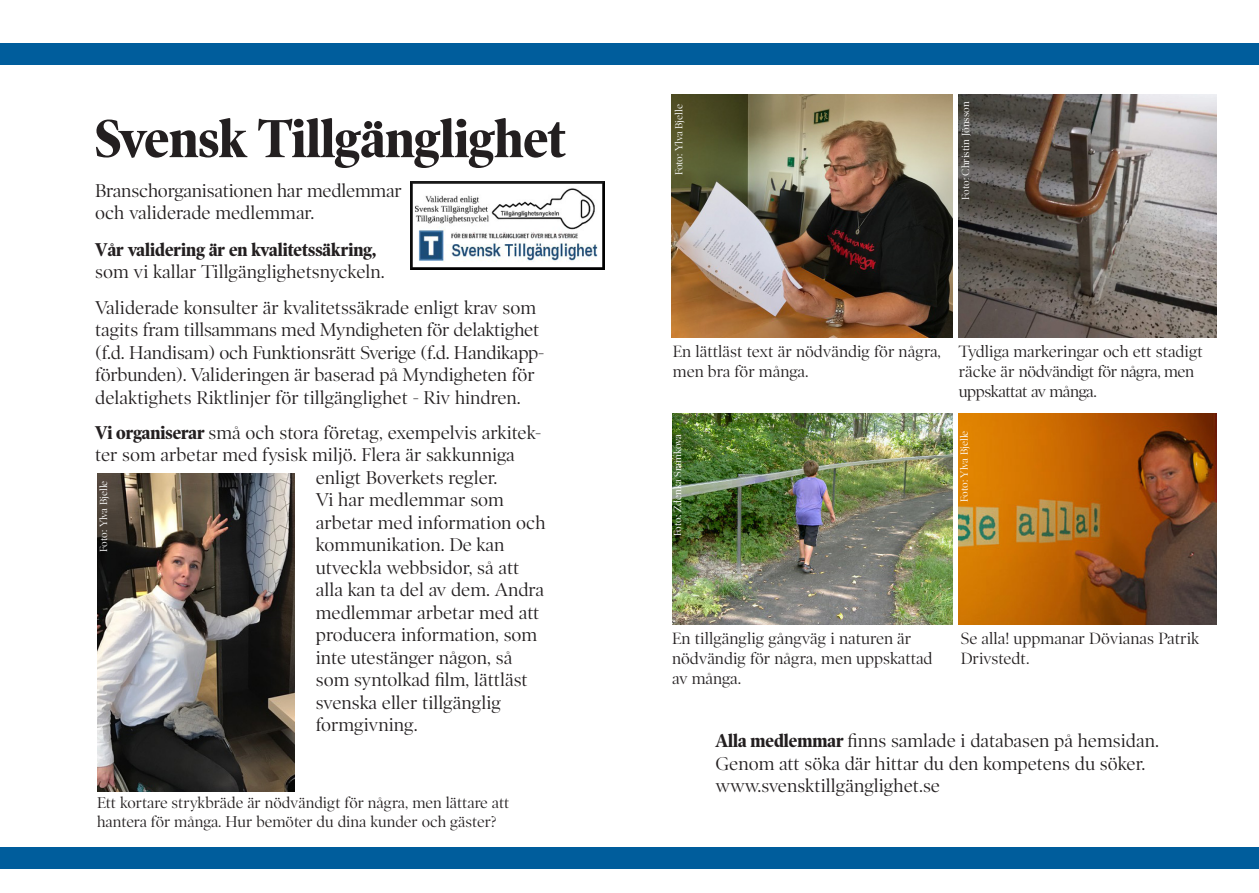
<style>
.page{position:relative;width:1259px;height:893px;background:#fff}
.page>*{position:absolute;margin:0;border:0;box-sizing:border-box;transform-origin:0 0}
.t1{font:700 54.45px "Jcchlg Poynter OS Display Narrow";color:#231f20}
.t2{font:18.75px/22.5px "Rpvtlh Poynter OS Display";color:#231f20}
.t3{font:700 18.75px/22.5px "Jcchlg Poynter OS Display Narrow";color:#231f20}
.t4{font:16.5px/19.8px "Rpvtlh Poynter OS Display";color:#231f20}
.t5{font:16.5px/19.8px "Rpvtlh Poynter OS Display";letter-spacing:-.025em;color:#231f20}
.t6{font:15.75px/18.9px "Rpvtlh Poynter OS Display";color:#231f20}
.t7{font:10.5px "Rpvtlh Poynter OS Display";color:#fff}
.s1{font-family:"Rpvtlh Poynter OS Display";font-weight:400}
.s2{font-family:"Jcchlg Poynter OS Display Narrow";font-weight:700}
</style>
<div class="page">
<div style="left:0;top:43px;width:1259px;height:22px;background:#005d9c"></div>
<div style="left:0;top:847px;width:1259px;height:22px;background:#005d9c"></div>
<img style="left:411px;top:182px;width:193px;height:87px">
<img style="left:97px;top:474px;width:198px;height:318px">
<img style="left:672px;top:95px;width:280px;height:242px">
<img style="left:958px;top:95px;width:258px;height:242px">
<img style="left:672px;top:414px;width:280px;height:210px">
<img style="left:958px;top:414px;width:258px;height:210px">
<h2 class="t1" style="left:95px;top:107px;width:472px">Svensk Tillgänglighet</h2>
<p class="t2" style="left:95px;top:179px;width:308px">Branschorganisationen har medlemmar och validerade medlemmar.</p>
<p class="t3" style="left:95px;top:238px;width:291px">Vår validering är en kvalitetssäkring, <span class="s1">som vi kallar Tillgänglighetsnyckeln.</span></p>
<p class="t2" style="left:95px;top:296px;width:451px">Validerade konsulter är kvalitetssäkrade enligt krav som tagits fram tillsammans med Myndigheten för delaktighet (f.d. Handisam) och Funktionsrätt Sverige (f.d. Handikapp&shy;förbunden). Valideringen är baserad på Myndigheten för delaktighets Riktlinjer för tillgänglighet - Riv hindren.</p>
<p class="t2" style="left:95px;top:421px;width:448px"><span class="s2">Vi organiserar</span> små och stora företag, exempelvis arkitek-</p>
<p class="t2" style="left:95px;top:444px;width:421px">ter som arbetar med fysisk miljö. Flera är sakkunniga</p>
<p class="t2" style="left:316px;top:466px;width:183px">enligt Boverkets regler.</p>
<p class="t2" style="left:316px;top:489px;width:190px">Vi har medlemmar som</p>
<p class="t2" style="left:316px;top:511px;width:231px">arbetar med information och</p>
<p class="t2" style="left:316px;top:534px;width:190px">kommunikation. De kan</p>
<p class="t2" style="left:316px;top:556px;width:205px">utveckla webbsidor, så att</p>
<p class="t2" style="left:316px;top:579px;width:230px">alla kan ta del av dem. Andra</p>
<p class="t2" style="left:316px;top:601px;width:225px">medlemmar arbetar med att</p>
<p class="t2" style="left:316px;top:624px;width:223px">producera information, som</p>
<p class="t2" style="left:316px;top:646px;width:198px">inte utestänger någon, så</p>
<p class="t2" style="left:316px;top:669px;width:213px">som syntolkad flm, lättläst</p>
<p class="t2" style="left:316px;top:691px;width:187px">svenska eller tillgänglig</p>
<p class="t2" style="left:316px;top:714px;width:103px">formgivning.</p>
<p class="t7" style="left:98px;top:551px;width:73px;rotate:-90deg">Foto: Ylva Bjelle</p>
<p class="t6" style="left:97px;top:793px;width:414px">Ett kortare strykbräde är nödvändigt för några, men lättare att hantera för många. Hur bemöter du dina kunder och gäster?</p>
<p class="t7" style="left:673px;top:175px;width:73px;rotate:-90deg">Foto: Ylva Bjelle</p>
<p class="t7" style="left:959px;top:200px;width:100px;rotate:-90deg">Foto: Christin Jönsson</p>
<p class="t4" style="left:673px;top:342px;width:270px">En lättläst text är nödvändig för några, men bra för många.</p>
<p class="t7" style="left:672px;top:536px;width:104px;rotate:-90deg">Foto: Zdenka Sramk vo a</p>
<p class="t5" style="left:958px;top:342px;width:246px">Tydliga markeringar och ett stadigt räcke är nödvändigt för några, men uppskattat av många.</p>
<p class="t7" style="left:958px;top:502px;width:73px;rotate:-90deg">Foto: Ylva Bjelle</p>
<p class="t4" style="left:672px;top:629px;width:262px">En tillgänglig gångväg i naturen är nödvändig för några, men uppskattad av många.</p>
<p class="t4" style="left:961px;top:629px;width:240px">Se alla! uppmanar Dövianas Patrik<br>Drivstedt.</p>
<p class="t2" style="left:715px;top:729px;width:445px"><span class="s2">Alla medlemmar</span> fnns samlade i databasen på hemsidan.<br>Genom att söka där hittar du den kompetens du söker. www.svensktillgänglighet.se</p>
</div>
